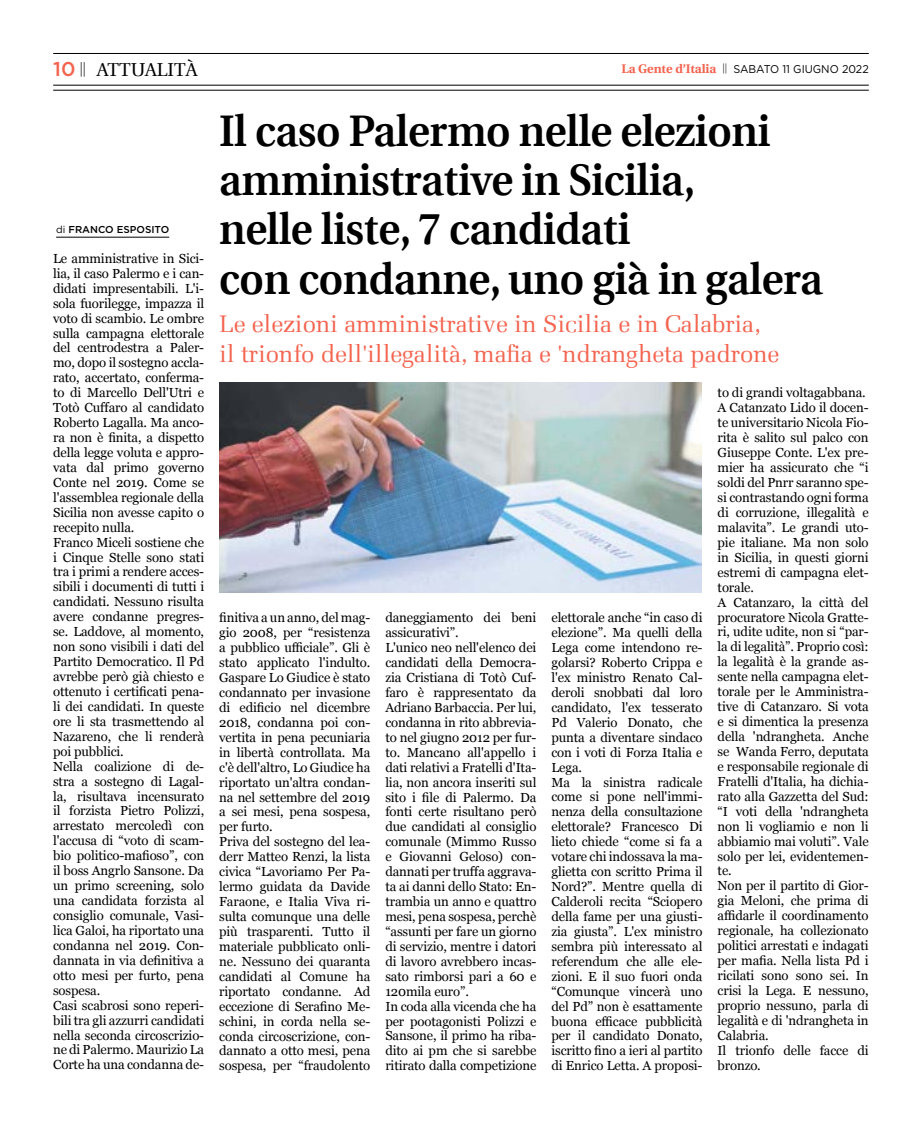
<style>
.page{position:relative;width:922px;height:1125px;background:#fff}
.page>*{position:absolute;margin:0;border:0;box-sizing:border-box;transform-origin:0 0}
.t1{font:600 44.25px/49.2px "Utopia";letter-spacing:-.01em;color:#000;scale:.95 1}
.t2{font:300 24px/30px "Melior";letter-spacing:-.01em;color:#f46450}
.t3{font:500 20px "Gotham";color:#f46450}
.t4{font:18.75px "Utopia";color:#000}
.t5{font:13.12px/14.9px "Georgia";letter-spacing:-.01em;color:#000}
.t6{font:11.25px "Gotham";color:#000;scale:.95 1}
.t7{font:500 10px "Gotham";color:#000}
.s1{font-family:"Utopia";font-weight:700;font-size:12.5px;color:#f46450}
.s2{font-weight:400}
</style>
<div class="page">
<hr style="left:53px;top:53px;width:815px;height:1px;background:#000">
<hr style="left:53px;top:90px;width:815px;height:1px;background:#000">
<hr style="left:53px;top:85px;width:815px;height:1px;background:#000">
<hr style="left:56px;top:237px;width:113px;height:1px;background:#000">
<img style="left:219px;top:383px;width:482px;height:209px">
<h3 class="t4" style="left:97px;top:60px;width:102px">ATTUALITÀ</h3>
<h3 class="t3" style="left:53px;top:56px;width:34px">10 <sup>||</sup></h3>
<p class="t6" style="left:621px;top:62px;width:262px"><span class="s1">La Gente d’Italia</span> <sup>||</sup> SABATO 11 GIUGNO 2022</p>
<p class="t7" style="left:56px;top:223px;width:114px"><span class="s2">di</span> FRANCO ESPOSITO</p>
<p class="t5" style="left:53px;top:250px;width:153px">Le amministrative in Sici&shy;lia, il caso Palermo e i can&shy;didati impresentabili. L'i&shy;sola fuorilegge, impazza il voto di scambio. Le ombre sulla campagna elettorale del centrodestra a Paler&shy;mo, dopo il sostegno accla&shy;rato, accertato, conferma&shy;to di Marcello Dell'Utri e<br>Totò Cuffaro al candidato<br>Roberto Lagalla. Ma anco&shy;ra non è finita, a dispetto della legge voluta e appro&shy;vata dal primo governo<br>Conte nel 2019. Come se l'assemblea regionale della<br>Sicilia non avesse capito o recepito nulla.<br>Franco Miceli sostiene che i Cinque Stelle sono stati tra i primi a rendere acces&shy;sibili i documenti di tutti i candidati. Nessuno risulta avere condanne pregres&shy;se. Laddove, al momento, non sono visibili i dati del<br>Partito Democratico. Il Pd avrebbe però già chiesto e ottenuto i certificati pena&shy;li dei candidati. In queste ore li sta trasmettendo al<br>Nazareno, che li renderà poi pubblici.<br>Nella coalizione di de&shy;stra a sostegno di Lagal&shy;la, risultava incensurato il forzista Pietro Polizzi, arrestato mercoledì con l'accusa di “voto di scam&shy;bio politico-mafioso”, con il boss Angrlo Sansone. Da un primo screening, solo una candidata forzista al consiglio comunale, Vasi&shy;lica Galoi, ha riportato una condanna nel 2019. Con&shy;dannata in via definitiva a otto mesi per furto, pena sospesa.<br>Casi scabrosi sono reperi&shy;bili tra gli azzurri candidati nella seconda circoscrizio&shy;ne di Palermo. Maurizio La<br>Corte ha una condanna de-</p>
<h1 class="t1" style="left:219px;top:107px;width:636px">Il caso Palermo nelle elezioni amministrative in Sicilia,<br>nelle liste, 7 candidati<br>con condanne, uno già in galera</h1>
<h2 class="t2" style="left:219px;top:311px;width:561px">Le elezioni amministrative in Sicilia e in Calabria, il trionfo dell'illegalità, mafia e 'ndrangheta padrone</h2>
<p class="t5" style="left:219px;top:610px;width:153px">finitiva a un anno, del mag&shy;gio 2008, per “resistenza a pubblico ufficiale”. Gli è stato applicato l'indulto.<br>Gaspare Lo Giudice è stato condannato per invasione di edificio nel dicembre<br>2018, condanna poi con&shy;vertita in pena pecuniaria in libertà controllata. Ma c'è dell'altro, Lo Giudice ha riportato un'altra condan&shy;na nel settembre del 2019 a sei mesi, pena sospesa, per furto.<br>Priva del sostegno del lea&shy;derr Matteo Renzi, la lista civica “Lavoriamo Per Pa&shy;lermo guidata da Davide<br>Faraone, e Italia Viva ri&shy;sulta comunque una delle più trasparenti. Tutto il materiale pubblicato onli&shy;ne. Nessuno dei quaranta candidati al Comune ha riportato condanne. Ad eccezione di Serafino Me&shy;schini, in corda nella se&shy;conda circoscrizione, con&shy;dannato a otto mesi, pena sospesa, per “fraudolento</p>
<p class="t5" style="left:385px;top:610px;width:153px">daneggiamento dei beni assicurativi”.<br>L'unico neo nell'elenco dei candidati della Democra&shy;zia Cristiana di Totò Cuf&shy;faro è rappresentato da<br>Adriano Barbaccia. Per lui, condanna in rito abbrevia&shy;to nel giugno 2012 per fur&shy;to. Mancano all'appello i dati relativi a Fratelli d'Ita&shy;lia, non ancora inseriti sul sito i file di Palermo. Da fonti certe risultano però due candidati al consiglio comunale (Mimmo Russo e Giovanni Geloso) con&shy;dannati per truffa aggrava&shy;ta ai danni dello Stato: En&shy;trambia un anno e quattro mesi, pena sospesa, perchè “assunti per fare un giorno di servizio, mentre i datori di lavoro avrebbero incas&shy;sato rimborsi pari a 60 e<br>120mila euro”.<br>In coda alla vicenda che ha per pootagonisti Polizzi e<br>Sansone, il primo ha riba&shy;dito ai pm che si sarebbe ritirato dalla competizione</p>
<p class="t5" style="left:551px;top:610px;width:153px">elettorale anche “in caso di elezione”. Ma quelli della<br>Lega come intendono re&shy;golarsi? Roberto Crippa e l'ex ministro Renato Cal&shy;deroli snobbati dal loro candidato, l'ex tesserato<br>Pd Valerio Donato, che punta a diventare sindaco con i voti di Forza Italia e<br>Lega.<br>Ma la sinistra radicale come si pone nell'immi&shy;nenza della consultazione elettorale? Francesco Di lieto chiede “come si fa a votare chi indossava la ma&shy;glietta con scritto Prima il<br>Nord?”. Mentre quella di<br>Calderoli recita “Sciopero della fame per una giusti&shy;zia giusta”. L'ex ministro sembra più interessato al referendum che alle ele&shy;zioni. E il suo fuori onda “Comunque vincerà uno del Pd” non è esattamente buona efficace pubblicità per il candidato Donato, iscritto fino a ieri al partito di Enrico Letta. A proposi-</p>
<p class="t5" style="left:717px;top:385px;width:153px">to di grandi voltagabbana.<br>A Catanzato Lido il docen&shy;te universitario Nicola Fio&shy;rita è salito sul palco con<br>Giuseppe Conte. L'ex pre&shy;mier ha assicurato che “i soldi del Pnrr saranno spe&shy;si contrastando ogni forma di corruzione, illegalità e malavita”. Le grandi uto&shy;pie italiane. Ma non solo in Sicilia, in questi giorni estremi di campagna elet&shy;torale.<br>A Catanzaro, la città del procuratore Nicola Gratte&shy;ri, udite udite, non si “par&shy;la di legalità”. Proprio così: la legalità è la grande as&shy;sente nella campagna elet&shy;torale per le Amministra&shy;tive di Catanzaro. Si vota e si dimentica la presenza della 'ndrangheta. Anche se Wanda Ferro, deputata e responsabile regionale di<br>Fratelli d'Italia, ha dichia&shy;rato alla Gazzetta del Sud: “I voti della 'ndrangheta non li vogliamio e non li abbiamio mai voluti”. Vale solo per lei, evidentemen&shy;te.<br>Non per il partito di Gior&shy;gia Meloni, che prima di affidarle il coordinamento regionale, ha collezionato politici arrestati e indagati per mafia. Nella lista Pd i ricilati sono sono sei. In crisi la Lega. E nessuno, proprio nessuno, parla di legalità e di 'ndrangheta in<br>Calabria.<br>Il trionfo delle facce di bronzo.</p>
</div>
